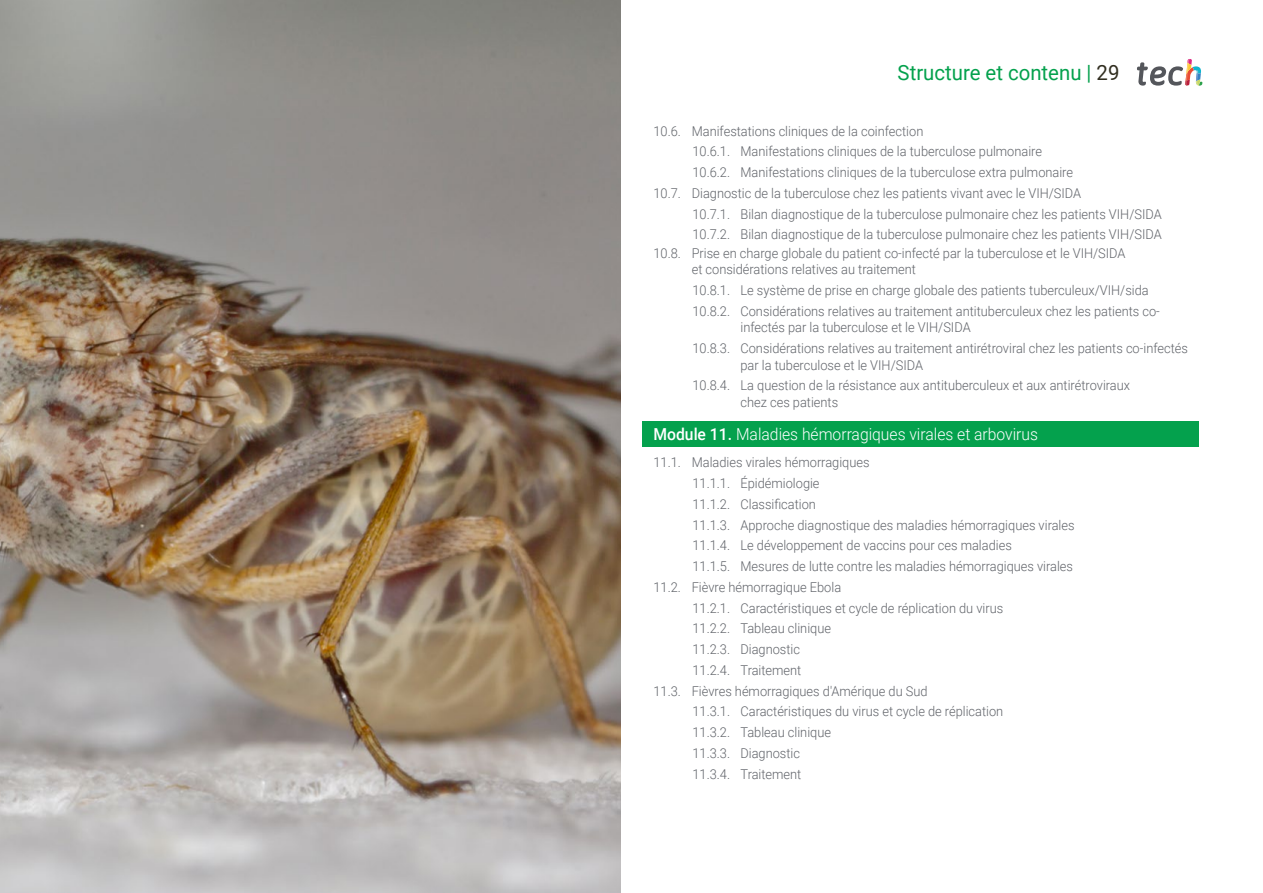
<style>
.page{position:relative;width:1263px;height:893px;background:#fff}
.page>*{position:absolute;margin:0;border:0;box-sizing:border-box;transform-origin:0 0}
.t1{font:21px "Roboto";color:#04a14d}
.t2{font:300 16.5px "Roboto";color:#fff;scale:.95 1}
.t3{font:300 13.5px/20.7px "Roboto";color:#61646a;scale:.95 1}
.s1{color:#312e20}
.s2{font-weight:500}
</style>
<div class="page">
<svg style="left:1137px;top:59px;width:65px;height:27px"></svg>
<img style="left:0;top:0;width:621px;height:893px">
<div style="left:642px;top:421px;width:557px;height:25px;background:#04a14d"></div>
<h1 class="t1" style="left:898px;top:57px;width:223px">Structure et contenu | <span class="s1">29</span></h1>
<p class="t3" style="left:653px;top:120px;width:286px">10.6. Manifestations cliniques de la coinfection</p>
<p class="t3" style="left:692px;top:141px;width:369px">10.6.1. Manifestations cliniques de la tuberculose pulmonaire</p>
<p class="t3" style="left:692px;top:161px;width:402px">10.6.2. Manifestations cliniques de la tuberculose extra pulmonaire</p>
<p class="t3" style="left:653px;top:182px;width:452px">10.7. Diagnostic de la tuberculose chez les patients vivant avec le VIH/SIDA</p>
<p class="t3" style="left:692px;top:203px;width:495px">10.7.1. Bilan diagnostique de la tuberculose pulmonaire chez les patients VIH/SIDA</p>
<p class="t3" style="left:692px;top:224px;width:495px">10.7.2. Bilan diagnostique de la tuberculose pulmonaire chez les patients VIH/SIDA</p>
<p class="t3" style="left:692px;top:244px;width:458px;line-height:16.5px;text-indent:-38px">10.8. Prise en charge globale du patient co-infecté par la tuberculose et le VIH/SIDA et considérations relatives au traitement</p>
<p class="t3" style="left:692px;top:280px;width:494px">10.8.1. Le système de prise en charge globale des patients tuberculeux/VIH/sida<br>10.8.2. Considérations relatives au traitement antituberculeux chez les patients co-</p>
<p class="t3" style="left:692px;top:317px;width:523px;text-indent:48px">infectés par la tuberculose et le VIH/SIDA<br>10.8.3. Considérations relatives au traitement antirétroviral chez les patients co-infectés</p>
<p class="t3" style="left:692px;top:354px;width:462px;text-indent:48px">par la tuberculose et le VIH/SIDA<br>10.8.4. La question de la résistance aux antituberculeux et aux antirétroviraux</p>
<p class="t3" style="left:740px;top:391px;width:104px">chez ces patients</p>
<p class="t2" style="left:653px;top:423px;width:406px"><span class="s2">Module 11.</span> Maladies hémorragiques virales et arbovirus</p>
<p class="t3" style="left:653px;top:452px;width:229px">11.1. Maladies virales hémorragiques</p>
<p class="t3" style="left:692px;top:472px;width:135px">11.1.1. Épidémiologie</p>
<p class="t3" style="left:692px;top:493px;width:132px">11.1.2. Classification</p>
<p class="t3" style="left:692px;top:514px;width:404px">11.1.3. Approche diagnostique des maladies hémorragiques virales</p>
<p class="t3" style="left:692px;top:535px;width:338px">11.1.4. Le développement de vaccins pour ces maladies</p>
<p class="t3" style="left:692px;top:555px;width:402px">11.1.5. Mesures de lutte contre les maladies hémorragiques virales</p>
<p class="t3" style="left:653px;top:576px;width:199px">11.2. Fièvre hémorragique Ebola</p>
<p class="t3" style="left:692px;top:597px;width:329px">11.2.1. Caractéristiques et cycle de réplication du virus</p>
<p class="t3" style="left:692px;top:618px;width:147px">11.2.2. Tableau clinique</p>
<p class="t3" style="left:692px;top:638px;width:115px">11.2.3. Diagnostic</p>
<p class="t3" style="left:692px;top:659px;width:116px">11.2.4. Traitement</p>
<p class="t3" style="left:653px;top:680px;width:290px">11.3. Fièvres hémorragiques d'Amérique du Sud</p>
<p class="t3" style="left:692px;top:701px;width:329px">11.3.1. Caractéristiques du virus et cycle de réplication</p>
<p class="t3" style="left:692px;top:721px;width:147px">11.3.2. Tableau clinique</p>
<p class="t3" style="left:692px;top:742px;width:115px">11.3.3. Diagnostic</p>
<p class="t3" style="left:692px;top:763px;width:116px">11.3.4. Traitement</p>
</div>
